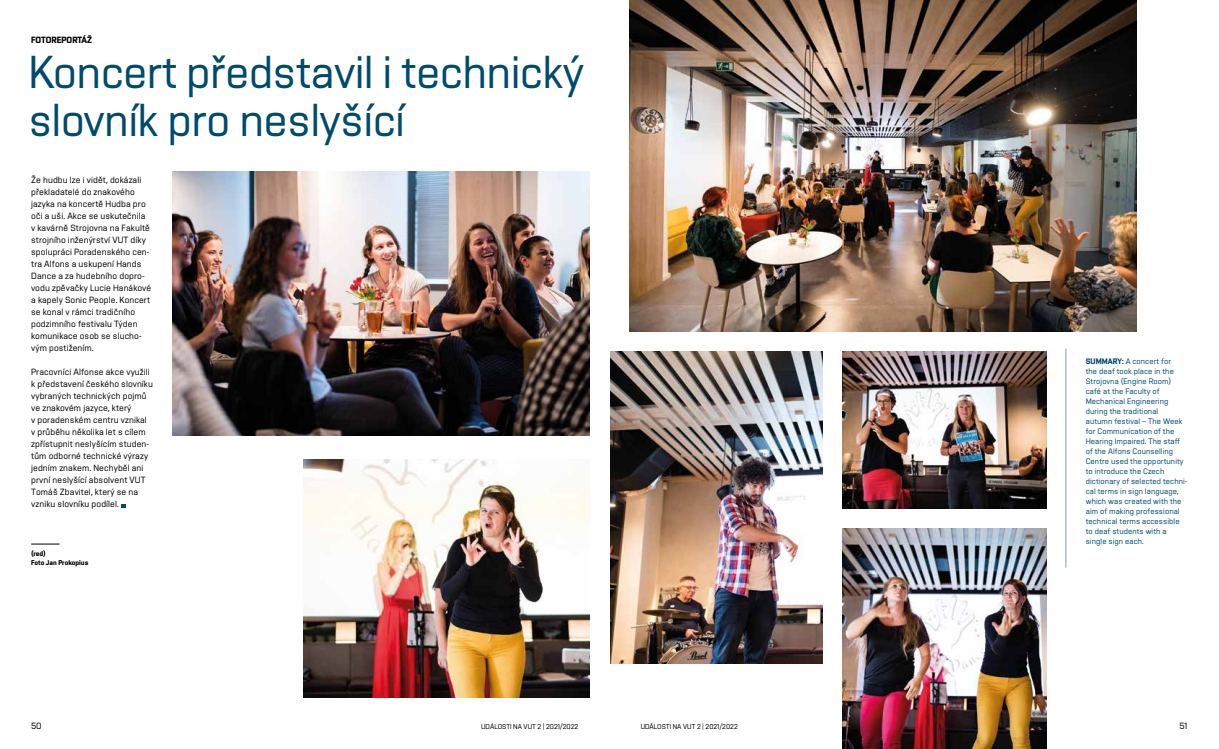
<style>
.page{position:relative;width:1219px;height:749px;background:#fff}
.page>*{position:absolute;margin:0;border:0;box-sizing:border-box;transform-origin:0 0}
.t1{font:46px/48px "Vafle Light VUT";letter-spacing:-.015em;color:#004b6c}
.t2{font:9px/12px "Vafle Light VUT";letter-spacing:.01em;color:#000}
.t3{font:700 9px "Vafle VUT";color:#000}
.t4{font:8px/10px "Vafle Light VUT";letter-spacing:.01em;color:#004b6c}
.t5{font:7px "Vafle Light VUT";color:#000}
.t6{font:700 7px/9px "Vafle VUT";color:#000}
.s1{font-family:"Vafle VUT";font-weight:700}
</style>
<div class="page">
<svg style="left:121px;top:504px;width:5px;height:3px"></svg>
<img style="left:303px;top:459px;width:287px;height:238px">
<img style="left:843px;top:351px;width:203px;height:157px">
<img style="left:843px;top:528px;width:203px;height:220px">
<img style="left:610px;top:351px;width:213px;height:312px">
<hr style="left:1065px;top:348px;width:1px;height:219px;background:#7e9eb3">
<img style="left:173px;top:171px;width:417px;height:264px">
<img style="left:629px;top:0;width:508px;height:331px">
<svg style="left:31px;top:543px;width:29px;height:1px"></svg>
<p class="t3" style="left:31px;top:35px;width:62px">FOTOREPORTÁŽ</p>
<h1 class="t1" style="left:28px;top:47px;width:557px">Koncert představil i technický slovník pro neslyšící</h1>
<p class="t2" style="left:31px;top:174px;width:121px">Že hudbu lze i vidět, dokázali překladatelé do znakového jazyka na koncertě Hudba pro oči a uši. Akce se uskutečnila v kavárně Strojovna na Fakultě strojního inženýrství VUT díky spolupráci Poradenského cen&shy;tra Alfons a uskupení Hands<br>Dance a za hudebního dopro&shy;vodu zpěvačky Lucie Hanákové a kapely Sonic People. Koncert se konal v rámci tradičního podzimního festivalu Týden komunikace osob se slucho&shy;vým postižením.</p>
<p class="t2" style="left:31px;top:366px;width:123px">Pracovníci Alfonse akce využili k představení českého slovníku vybraných technických pojmů ve znakovém jazyce, který<br>v poradenském centru vznikal v průběhu několika let s cílem zpřístupnit neslyšícím studen&shy;tům odborné technické výrazy jedním znakem. Nechyběl ani první neslyšící absolvent VUT<br>Tomáš Zbavitel, který se na vzniku slovníku podílel.</p>
<p class="t4" style="left:1086px;top:355px;width:103px"><span class="s1">SUMMARY:</span> A concert for<br>the deaf took place in the<br>Strojovna (Engine Room) café at the Faculty of<br>Mechanical Engineering during the traditional<br>autumn festival – The Week for Communication of the<br>Hearing Impaired. The staff of the Alfons Counselling<br>Centre used the opportunity to introduce the Czech dictionary of selected techni&shy;cal terms in sign language, which was created with the aim of making professional technical terms accessible to deaf students with a single sign each.</p>
<p class="t6" style="left:31px;top:548px;width:59px">(red)<br>Foto Jan Prokopius</p>
<p class="t2" style="left:31px;top:719px;width:12px">50</p>
<p class="t5" style="left:481px;top:722px;width:99px">UDÁLOSTI NA VUT 2 | 2021/2022</p>
<p class="t5" style="left:641px;top:722px;width:99px">UDÁLOSTI NA VUT 2 | 2021/2022</p>
<p class="t2" style="left:1179px;top:719px;width:10px">51</p>
</div>
